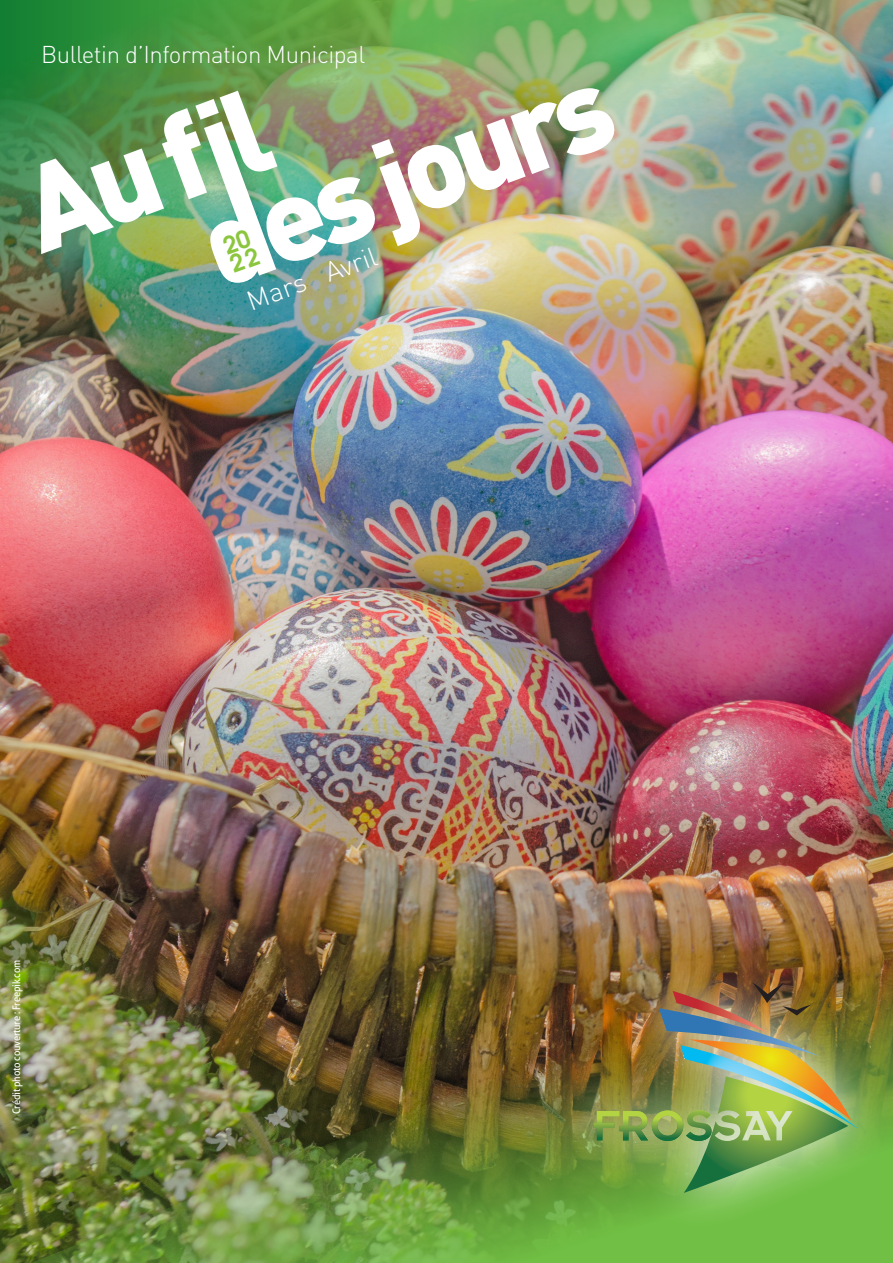
<style>
.page{position:relative;width:893px;height:1263px;background:#fff}
.page>*{position:absolute;margin:0;border:0;box-sizing:border-box;transform-origin:0 0}
.t1{font:300 27px "DIN Pro";color:#fff}
.t2{font:300 24px "DIN Pro";letter-spacing:-.02em;color:#fff}
.texte_principal{font:10.5px "Aller";letter-spacing:-.02em;color:#fff;scale:.9 1}
</style>
<div class="page">
<img style="left:0;top:441px;width:893px;height:822px">
<img style="left:0;top:0;width:893px;height:441px">
<img style="left:8px;top:904px;width:885px;height:359px">
<img style="left:550px;top:942px;width:343px;height:293px">
<img style="left:593px;top:982px;width:265px;height:211px">
<img style="left:41px;top:88px;width:577px;height:195px">
<p class="t2" style="left:41px;top:38px;width:326px">Bulletin d’Information Municipal</p>
<p class="t1" style="left:242px;top:284px;width:138px;rotate:-20deg">Mars Avril</p>
<p class="texte_principal" style="left:10px;top:1114px;width:173px;rotate:-90deg">Crédit photo couverture : Freepik.com</p>
</div>
